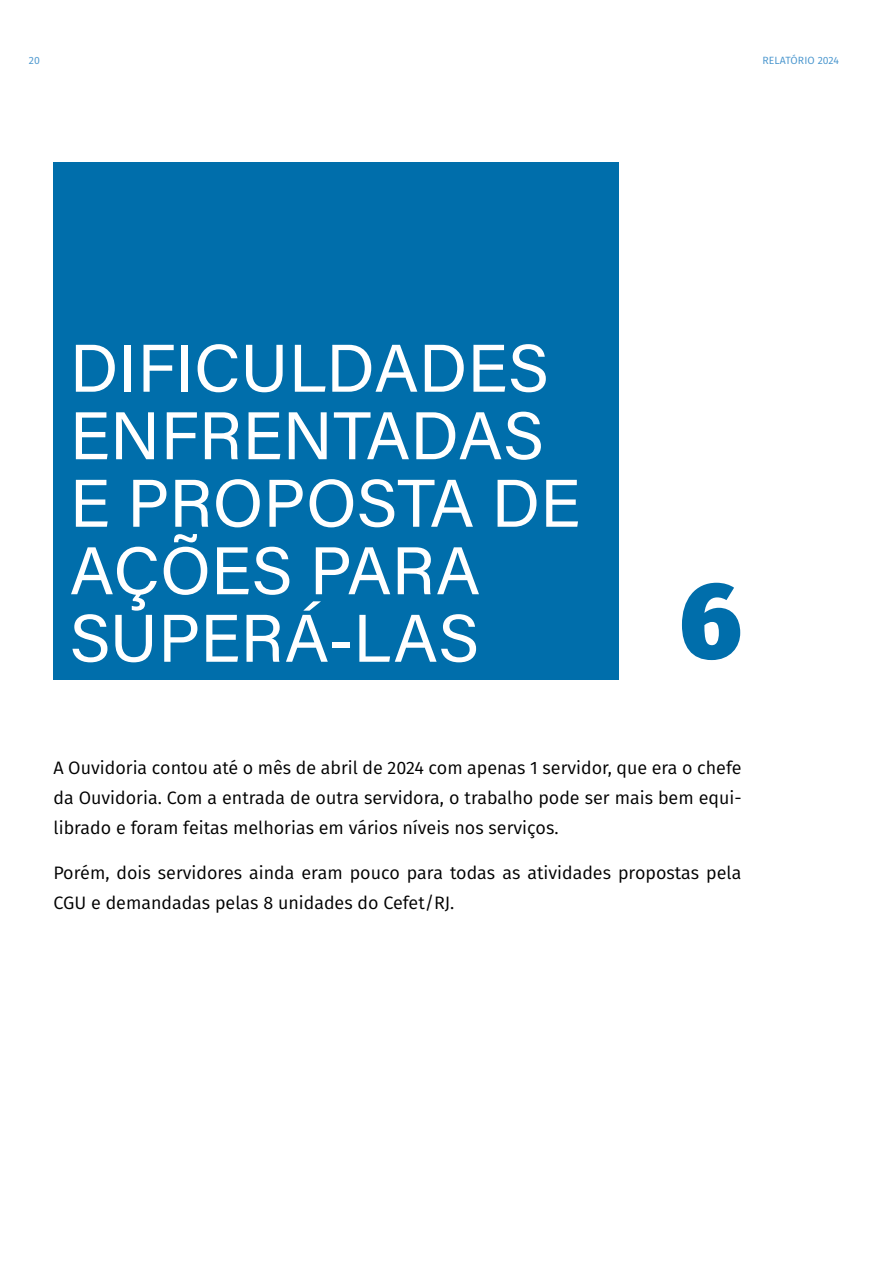
<style>
.page{position:relative;width:893px;height:1263px;background:#fff}
.page>*{position:absolute;margin:0;border:0;box-sizing:border-box;transform-origin:0 0}
.t1{font:800 108px "Fira Sans";color:#006eab}
.t2{font:67.5px/67.5px "Acumin Variable Concept";color:#fff}
.t3{font:18px/30px "Fira Sans";color:#000;text-align:justify}
.t4{font:10.5px "Fira Sans";letter-spacing:.005em;color:#4694cd}
</style>
<div class="page">
<div style="left:53px;top:162px;width:566px;height:517px;background:#006eab"></div>
<p class="t4" style="left:29px;top:52px;width:12px">20</p>
<p class="t4" style="left:762px;top:52px;width:78px">RELATÓRIO 2024</p>
<h2 class="t2" style="left:70px;top:332px;width:512px">DIFICULDADES<br>ENFRENTADAS<br>E PROPOSTA DE<br>AÇÕES PARA<br>SUPERÁ-LAS</h2>
<h1 class="t1" style="left:679px;top:524px;width:64px">6</h1>
<p class="t3" style="left:53px;top:752px;width:690px">A Ouvidoria contou até o mês de abril de 2024 com apenas 1 servidor, que era o chefe da Ouvidoria. Com a entrada de outra servidora, o trabalho pode ser mais bem equi&shy;librado e foram feitas melhorias em vários níveis nos serviços.</p>
<p class="t3" style="left:53px;top:857px;width:689px">Porém, dois servidores ainda eram pouco para todas as atividades propostas pela<br>CGU e demandadas pelas 8 unidades do Cefet/RJ.</p>
</div>
